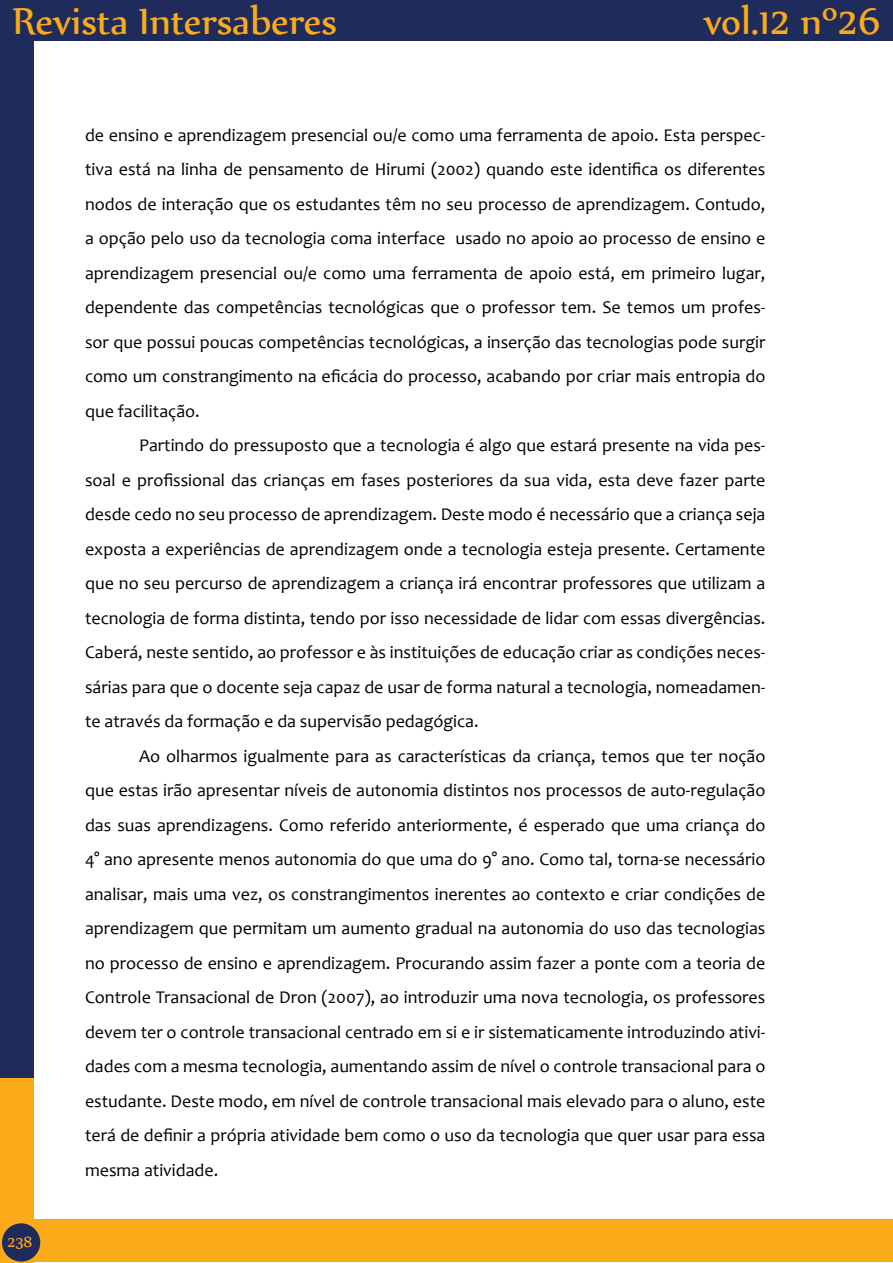
<style>
.page{position:relative;width:893px;height:1263px;background:#fff}
.page>*{position:absolute;margin:0;border:0;box-sizing:border-box;transform-origin:0 0}
.t1{font:45px "Nyala";color:#fbaa19}
.t2{font:18px/34.5px "Candara";color:#000;text-align:justify}
.t3{font:18px "Nyala";color:#fbaa19}
</style>
<div class="page">
<div style="left:0;top:0;width:33px;height:1081px;background:#1e2b5b"></div>
<div style="left:0;top:0;width:893px;height:41px;background:#1e2b5b"></div>
<div style="left:0;top:1078px;width:33px;height:185px;background:#fbaa19"></div>
<div style="left:21px;top:1219px;width:872px;height:43px;background:#fbaa19"></div>
<div style="left:2px;top:1223px;width:38px;height:38px;background:#1e2b5b;border-radius:50%"></div>
<h1 class="t1" style="left:13px;top:-6px;width:326px">Revista Intersaberes</h1>
<h1 class="t1" style="left:704px;top:-6px;width:178px">vol.12 nº26</h1>
<p class="t3" style="left:8px;top:1231px;width:26px">238</p>
<p class="t2" style="left:85px;top:117px;width:682px">de ensino e aprendizagem presencial ou/e como uma ferramenta de apoio. Esta perspec&shy;tiva está na linha de pensamento de Hirumi (2002) quando este identifica os diferentes nodos de interação que os estudantes têm no seu processo de aprendizagem. Contudo, a opção pelo uso da tecnologia coma interface usado no apoio ao processo de ensino e aprendizagem presencial ou/e como uma ferramenta de apoio está, em primeiro lugar, dependente das competências tecnológicas que o professor tem. Se temos um profes&shy;sor que possui poucas competências tecnológicas, a inserção das tecnologias pode surgir como um constrangimento na eficácia do processo, acabando por criar mais entropia do que facilitação.</p>
<p class="t2" style="left:85px;top:428px;width:682px;text-indent:54px">Partindo do pressuposto que a tecnologia é algo que estará presente na vida pes&shy;soal e profissional das crianças em fases posteriores da sua vida, esta deve fazer parte desde cedo no seu processo de aprendizagem. Deste modo é necessário que a criança seja exposta a experiências de aprendizagem onde a tecnologia esteja presente. Certamente que no seu percurso de aprendizagem a criança irá encontrar professores que utilizam a tecnologia de forma distinta, tendo por isso necessidade de lidar com essas divergências.<br>Caberá, neste sentido, ao professor e às instituições de educação criar as condições neces&shy;sárias para que o docente seja capaz de usar de forma natural a tecnologia, nomeadamen&shy;te através da formação e da supervisão pedagógica.</p>
<p class="t2" style="left:85px;top:738px;width:682px;text-indent:54px">Ao olharmos igualmente para as características da criança, temos que ter noção que estas irão apresentar níveis de autonomia distintos nos processos de auto-regulação das suas aprendizagens. Como referido anteriormente, é esperado que uma criança do 4° ano apresente menos autonomia do que uma do 9° ano. Como tal, torna-se necessário analisar, mais uma vez, os constrangimentos inerentes ao contexto e criar condições de aprendizagem que permitam um aumento gradual na autonomia do uso das tecnologias no processo de ensino e aprendizagem. Procurando assim fazer a ponte com a teoria de Controle Transacional de Dron (2007), ao introduzir uma nova tecnologia, os professores devem ter o controle transacional centrado em si e ir sistematicamente introduzindo ativi&shy;dades com a mesma tecnologia, aumentando assim de nível o controle transacional para o estudante. Deste modo, em nível de controle transacional mais elevado para o aluno, este terá de definir a própria atividade bem como o uso da tecnologia que quer usar para essa mesma atividade.</p>
</div>
